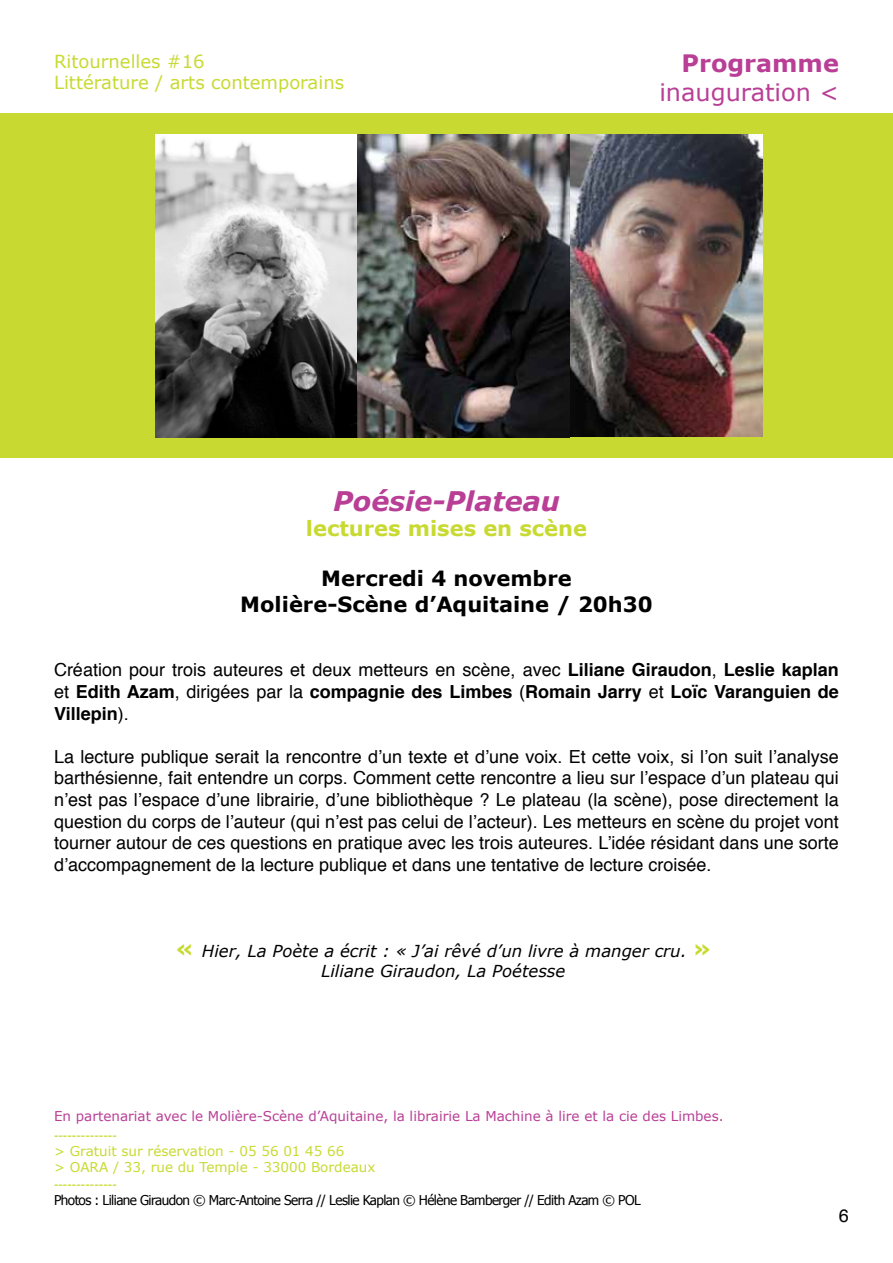
<style>
.page{position:relative;width:893px;height:1263px;background:#fff}
.page>*{position:absolute;margin:0;border:0;box-sizing:border-box;transform-origin:0 0}
.t1{font:italic 700 27px "Verdana";color:#b93e96}
.t2{font:24px "Verdana";color:#b93e96}
.t3{font:700 24px "Verdana";color:#b93e96}
.t4{font:700 21px/25.2px "Verdana";color:#000;text-align:center}
.t5{font:700 21px "Verdana";color:#c8da32}
.t6{font:18px/21.6px "Helvetica";color:#000;text-align:justify}
.t7{font:700 18px/21.6px "Helvetica";color:#000;text-align:justify}
.t8{font:18px/21.6px "Verdana";color:#c8da32}
.t9{font:italic 16.5px/19.8px "Verdana";color:#000;text-align:center}
.t10{font:13.5px "Verdana";color:#b93e96}
.t11{font:13.5px "Tahoma";letter-spacing:-.04em;color:#000}
.t12{font:13.5px/16.2px "Verdana";color:#c8da32}
.t13{font:13.5px "Helvetica";color:#c8da32}
.s1{font-weight:400}
.s2{font-weight:700;font-style:normal;font-size:22.5px;color:#c8da32}
</style>
<div class="page">
<div style="left:0;top:114px;width:892px;height:344px;background:#c8da32"></div>
<img style="left:155px;top:134px;width:608px;height:303px">
<p class="t8" style="left:54px;top:50px;width:292px">Ritournelles #16<br>Littérature / arts contemporains</p>
<h2 class="t3" style="left:681px;top:48px;width:159px">Programme</h2>
<h2 class="t2" style="left:659px;top:77px;width:181px">inauguration &lt;</h2>
<h1 class="t1" style="left:333px;top:484px;width:228px">Poésie-Plateau</h1>
<p class="t5" style="left:306px;top:515px;width:283px">lectures mises en scène</p>
<p class="t4" style="left:240px;top:565px;width:414px">Mercredi 4 novembre<br>Molière-Scène d’Aquitaine / 20h30</p>
<p class="t7" style="left:54px;top:661px;width:786px"><span class="s1">Création pour trois auteures et deux metteurs en scène, avec</span> Liliane Giraudon<span class="s1">,</span> Leslie kaplan <span class="s1">et</span> Edith Azam<span class="s1">, dirigées par la</span> compagnie des Limbes <span class="s1">(</span>Romain Jarry <span class="s1">et</span> Loïc Varanguien de Villepin<span class="s1">).</span></p>
<p class="t6" style="left:54px;top:747px;width:786px">La lecture publique serait la rencontre d’un texte et d’une voix. Et cette voix, si l’on suit l’analyse barthésienne, fait entendre un corps. Comment cette rencontre a lieu sur l’espace d’un plateau qui n’est pas l’espace d’une librairie, d’une bibliothèque ? Le plateau (la scène), pose directement la question du corps de l’auteur (qui n’est pas celui de l’acteur). Les metteurs en scène du projet vont tourner autour de ces questions en pratique avec les trois auteures. L’idée résidant dans une sorte d’accompagnement de la lecture publique et dans une tentative de lecture croisée.</p>
<p class="t9" style="left:175px;top:940px;width:538px"><span class="s2">«</span> Hier, La Poète a écrit : « J’ai rêvé d’un livre à manger cru. <span class="s2">»<br></span>Liliane Giraudon, La Poétesse</p>
<p class="t10" style="left:54px;top:1107px;width:671px">En partenariat avec le Molière-Scène d’Aquitaine, la librairie La Machine à lire et la cie des Limbes.</p>
<p class="t13" style="left:54px;top:1129px;width:64px">--------------</p>
<p class="t12" style="left:54px;top:1143px;width:323px">&gt; Gratuit sur réservation - 05 56 01 45 66<br>&gt; OARA / 33, rue du Temple - 33000 Bordeaux</p>
<p class="t13" style="left:54px;top:1178px;width:64px">--------------</p>
<p class="t11" style="left:54px;top:1191px;width:588px">Photos : Liliane Giraudon © Marc-Antoine Serra // Leslie Kaplan © Hélène Bamberger // Edith Azam © POL</p>
<p class="t6" style="left:839px;top:1207px;width:12px">6</p>
</div>
